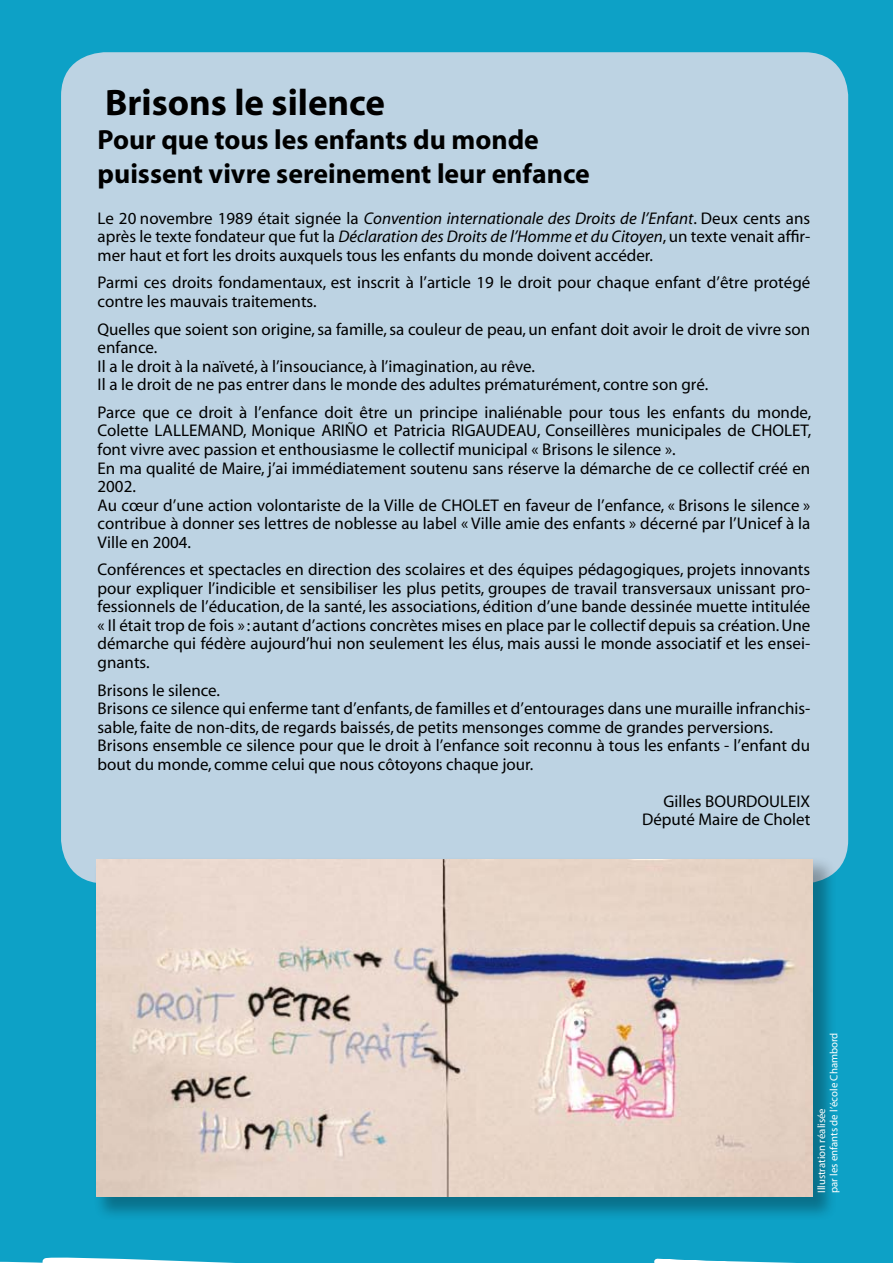
<style>
.page{position:relative;width:893px;height:1263px;background:#0da1c6}
.page>*{position:absolute;margin:0;border:0;box-sizing:border-box;transform-origin:0 0}
.t1{font:700 37.05px "Myriad";color:#000}
.t2{font:700 27.75px/33.9px "Myriad";color:#000}
.t3{font:16.95px/18.5px "Myriad";color:#000}
.t4{font:10.8px/12.3px "Myriad";color:#fff}
.s1{font-style:italic}
</style>
<div class="page">
<svg style="left:0;top:1257px;width:795px;height:6px"></svg>
<div style="left:61px;top:52px;width:787px;height:831px;background:#bdd3e3;border-radius:44px"></div>
<div style="left:91px;top:854px;width:745px;height:366px;background:#000;opacity:.3"></div>
<img style="left:96px;top:859px;width:717px;height:337px">
<h1 class="t1" style="left:105px;top:83px;width:281px">Brisons le silence</h1>
<h2 class="t2" style="left:98px;top:124px;width:494px">Pour que tous les enfants du monde puissent vivre sereinement leur enfance</h2>
<p class="t3" style="left:98px;top:209px;width:714px;text-align:justify">Le 20 novembre 1989 était signée la <span class="s1">Convention internationale des Droits de l’Enfant</span>. Deux cents ans après le texte fondateur que fut la <span class="s1">Déclaration des Droits de l’Homme et du Citoyen</span>, un texte venait affir&shy;mer haut et fort les droits auxquels tous les enfants du monde doivent accéder.</p>
<p class="t3" style="left:98px;top:274px;width:714px">Parmi ces droits fondamentaux, est inscrit à l’article 19 le droit pour chaque enfant d’être protégé contre les mauvais traitements.</p>
<p class="t3" style="left:98px;top:320px;width:714px">Quelles que soient son origine, sa famille, sa couleur de peau, un enfant doit avoir le droit de vivre son enfance.<br>Il a le droit à la naïveté, à l’insouciance, à l’imagination, au rêve.<br>Il a le droit de ne pas entrer dans le monde des adultes prématurément, contre son gré.</p>
<p class="t3" style="left:98px;top:404px;width:715px">Parce que ce droit à l’enfance doit être un principe inaliénable pour tous les enfants du monde, Colette LALLEMAND, Monique ARIÑO et Patricia RIGAUDEAU, Conseillères municipales de CHOLET, font vivre avec passion et enthousiasme le collectif municipal « Brisons le silence ».<br>En ma qualité de Maire, j’ai immédiatement soutenu sans réserve la démarche de ce collectif créé en 2002.<br>Au cœur d’une action volontariste de la Ville de CHOLET en faveur de l’enfance, « Brisons le silence » contribue à donner ses lettres de noblesse au label « Ville amie des enfants » décerné par l’Unicef à la Ville en 2004.</p>
<p class="t3" style="left:98px;top:561px;width:714px;text-align:justify">Conférences et spectacles en direction des scolaires et des équipes pédagogiques, projets innovants pour expliquer l’indicible et sensibiliser les plus petits, groupes de travail transversaux unissant pro&shy;fessionnels de l’éducation, de la santé, les associations, édition d’une bande dessinée muette intitulée « Il était trop de fois » : autant d’actions concrètes mises en place par le collectif depuis sa création. Une démarche qui fédère aujourd’hui non seulement les élus, mais aussi le monde associatif et les ensei&shy;gnants.</p>
<p class="t3" style="left:98px;top:681px;width:714px">Brisons le silence.<br>Brisons ce silence qui enferme tant d’enfants, de familles et d’entourages dans une muraille infranchis&shy;sable, faite de non-dits, de regards baissés, de petits mensonges comme de grandes perversions.<br>Brisons ensemble ce silence pour que le droit à l’enfance soit reconnu à tous les enfants - l’enfant du bout du monde, comme celui que nous côtoyons chaque jour.</p>
<p class="t3" style="left:642px;top:792px;width:170px;text-align:right">Gilles BOURDOULEIX<br>Député Maire de Cholet</p>
<p class="t4" style="left:816px;top:1193px;width:162px;rotate:-90deg">Illustration réalisée<br>par les enfants de l’école Chambord</p>
</div>
